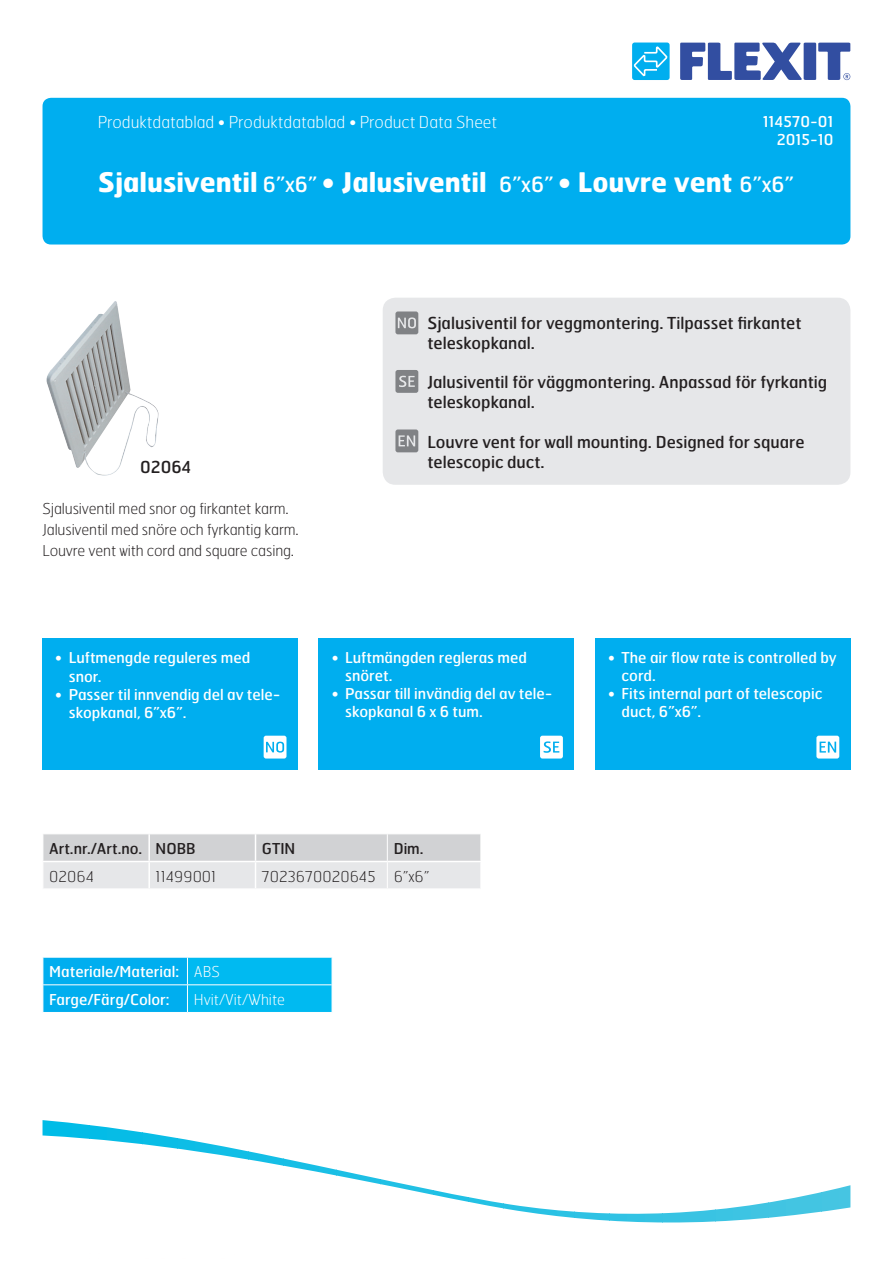
<style>
.page{position:relative;width:893px;height:1263px;background:#fff}
.page>*{position:absolute;margin:0;border:0;box-sizing:border-box;transform-origin:0 0}
.t1{font:700 27px "Hermes";color:#fff}
.t2{font:16.5px/19.8px "Hermes";color:#231f20}
.t3{font:100 16.5px "Hermes";color:#fff}
.t4{font:15px/18px "Hermes";color:#fff}
.t5{font:100 15px/21px "Hermes";letter-spacing:-.01em;color:#231f20}
.t6{font:15px "Hermes";color:#231f20}
.t7{font:100 15px "Hermes";color:#fff}
.s1{font-weight:400;font-size:21px}
.s2{font-weight:100}
</style>
<div class="page">
<div style="left:43px;top:98px;width:807px;height:146px;background:#00aeef;border-radius:9px"></div>
<svg style="left:680px;top:43px;width:170px;height:37px"></svg>
<div style="left:632px;top:43px;width:38px;height:37px;background:#00aeef;border-radius:3px"></div>
<svg style="left:632px;top:45px;width:36px;height:31px"></svg>
<svg style="left:839px;top:1185px;width:11px;height:25px"></svg>
<svg style="left:821px;top:1188px;width:18px;height:24px"></svg>
<svg style="left:786px;top:1192px;width:35px;height:24px"></svg>
<svg style="left:768px;top:1199px;width:18px;height:19px"></svg>
<svg style="left:751px;top:1202px;width:17px;height:18px"></svg>
<svg style="left:733px;top:1205px;width:18px;height:16px"></svg>
<svg style="left:715px;top:1207px;width:18px;height:15px"></svg>
<svg style="left:680px;top:1209px;width:35px;height:13px"></svg>
<svg style="left:662px;top:1212px;width:18px;height:10px"></svg>
<svg style="left:645px;top:1213px;width:17px;height:9px"></svg>
<svg style="left:627px;top:1213px;width:18px;height:9px"></svg>
<svg style="left:610px;top:1213px;width:17px;height:9px"></svg>
<svg style="left:574px;top:1211px;width:36px;height:10px"></svg>
<svg style="left:557px;top:1210px;width:17px;height:8px"></svg>
<svg style="left:539px;top:1208px;width:18px;height:8px"></svg>
<svg style="left:504px;top:1203px;width:35px;height:11px"></svg>
<svg style="left:354px;top:1173px;width:26px;height:11px"></svg>
<svg style="left:336px;top:1169px;width:18px;height:10px"></svg>
<svg style="left:319px;top:1166px;width:17px;height:10px"></svg>
<svg style="left:283px;top:1158px;width:36px;height:14px"></svg>
<svg style="left:266px;top:1155px;width:17px;height:11px"></svg>
<svg style="left:248px;top:1151px;width:18px;height:12px"></svg>
<svg style="left:213px;top:1144px;width:35px;height:16px"></svg>
<svg style="left:195px;top:1141px;width:18px;height:13px"></svg>
<svg style="left:178px;top:1138px;width:17px;height:14px"></svg>
<svg style="left:160px;top:1135px;width:18px;height:14px"></svg>
<svg style="left:142px;top:1132px;width:18px;height:15px"></svg>
<svg style="left:107px;top:1127px;width:35px;height:17px"></svg>
<svg style="left:89px;top:1125px;width:18px;height:16px"></svg>
<svg style="left:72px;top:1123px;width:17px;height:16px"></svg>
<svg style="left:43px;top:1120px;width:29px;height:18px"></svg>
<svg style="left:43px;top:834px;width:438px;height:54px;background:#dcdddf"></svg>
<svg style="left:43px;top:957px;width:289px;height:55px;background:#09b6f0"></svg>
<div style="left:319px;top:638px;width:255px;height:132px;background:#00aeef"></div>
<div style="left:43px;top:638px;width:255px;height:132px;background:#00aeef"></div>
<div style="left:595px;top:638px;width:255px;height:132px;background:#00aeef"></div>
<div style="left:383px;top:298px;width:467px;height:187px;background:#e6e7e9;border-radius:13px"></div>
<svg style="left:395px;top:370px;width:23px;height:23px"></svg>
<svg style="left:395px;top:311px;width:23px;height:23px"></svg>
<svg style="left:395px;top:429px;width:23px;height:23px"></svg>
<img style="left:46px;top:301px;width:113px;height:175px">
<p class="t3" style="left:98px;top:112px;width:401px">Produktdatablad • Produktdatablad • Product Data Sheet</p>
<p class="t4" style="left:763px;top:112px;width:72px;text-align:right">114570-01<br>2015-10</p>
<h1 class="t1" style="left:98px;top:165px;width:697px">Sjalusiventil <span class="s1">6”x6”</span> • Jalusiventil <span class="s1">6”x6”</span> • Louvre vent <span class="s1">6”x6”</span></h1>
<p class="t2" style="left:140px;top:456px;width:53px">02064</p>
<p class="t5" style="left:43px;top:498px;width:258px">Sjalusiventil med snor og firkantet karm.<br>Jalusiventil med snöre och fyrkantig karm.<br>Louvre vent with cord and square casing.</p>
<p class="t2" style="left:427px;top:312px;width:376px">Sjalusiventil for veggmontering. Tilpasset firkantet teleskopkanal.</p>
<p class="t2" style="left:427px;top:372px;width:401px">Jalusiventil för väggmontering. Anpassad för fyrkantig teleskopkanal.</p>
<p class="t2" style="left:427px;top:431px;width:379px">Louvre vent for wall mounting. Designed for square telescopic duct.</p>
<p class="t4" style="left:69px;top:647px;width:183px;line-height:19px;text-indent:-14px">• Luftmengde reguleres med snor.</p>
<p class="t4" style="left:69px;top:685px;width:213px;text-indent:-14px">• Passer til innvendig del av tele&shy;skopkanal, 6”x6”.</p>
<p class="t4" style="left:345px;top:648px;width:183px;text-indent:-14px">• Luftmängden regleras med snöret.</p>
<p class="t4" style="left:345px;top:684px;width:209px;text-indent:-14px">• Passar till invändig del av tele&shy;skopkanal 6 x 6 tum.</p>
<p class="t4" style="left:622px;top:648px;width:217px;text-indent:-14px">• The air flow rate is controlled by cord.</p>
<p class="t4" style="left:622px;top:684px;width:202px;text-indent:-14px">• Fits internal part of telescopic duct, 6”x6”.</p>
<p class="t6" style="left:49px;top:839px;width:148px">Art.nr./Art.no. NOBB</p>
<p class="t6" style="left:262px;top:839px;width:35px">GTIN</p>
<p class="t6" style="left:394px;top:839px;width:31px">Dim.</p>
<p class="t5" style="left:49px;top:865px;width:46px">02064</p>
<p class="t5" style="left:156px;top:865px;width:62px">11499001</p>
<p class="t5" style="left:262px;top:865px;width:169px">7023670020645 6”x6”</p>
<p class="t4" style="left:49px;top:957px;width:172px;line-height:27.6px">Materiale/Material: <span class="s2">ABS<br></span>Farge/Färg/Color:</p>
<p class="t7" style="left:194px;top:990px;width:93px">Hvit/Vit/White</p>
</div>
